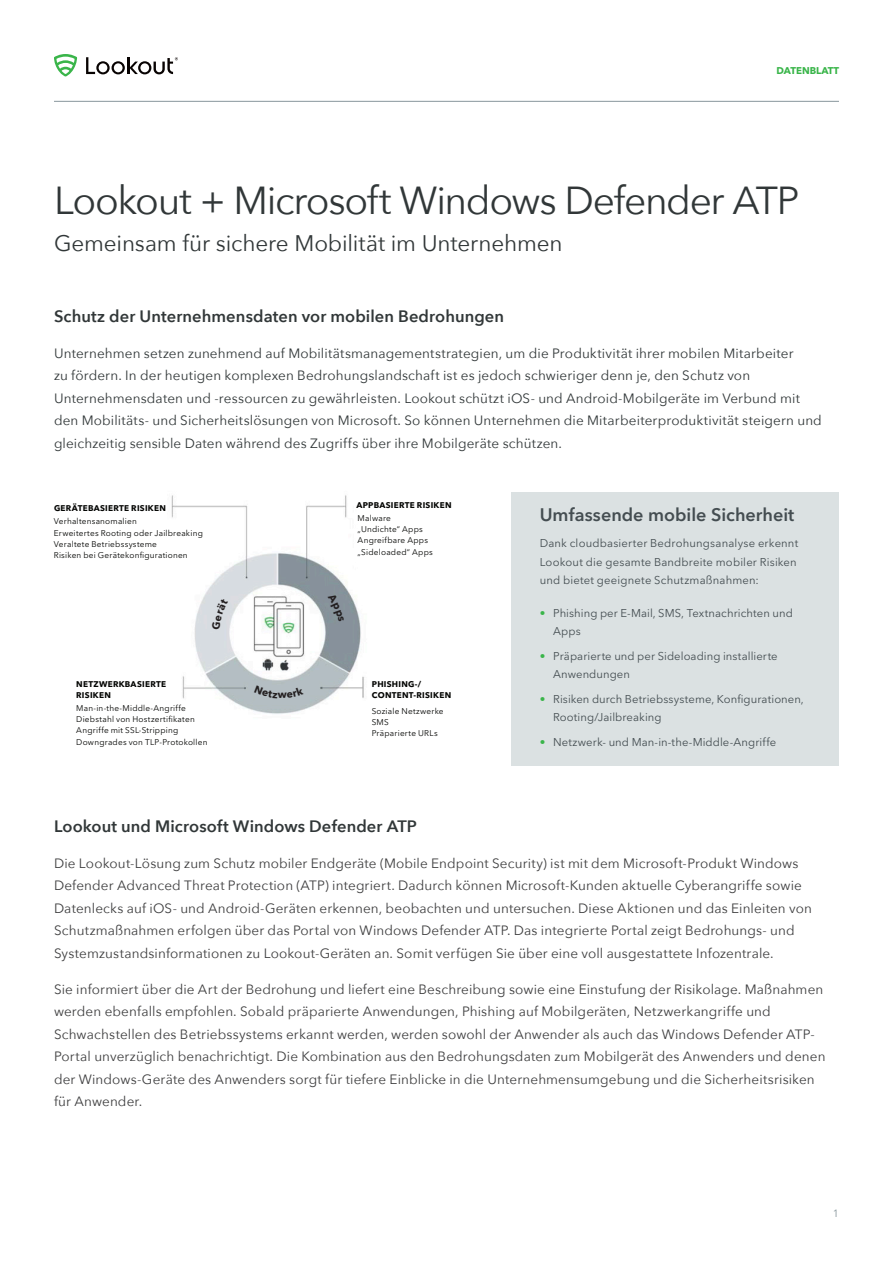
<style>
.page{position:relative;width:893px;height:1263px;background:#fff}
.page>*{position:absolute;margin:0;border:0;box-sizing:border-box;transform-origin:0 0}
.Lookout_Header{font:39px "Avenir Next";letter-spacing:-.035em;color:#313738}
.Lookout_Subhead{font:22.5px "Avenir Next";letter-spacing:-.005em;color:#313738}
.SideNote_SubHeader{font:600 18px "Avenir Next LT Pro";color:#444d51}
.Lookout_Body_Header{font:600 16.5px "Avenir Next";letter-spacing:.005em;color:#313738}
.Lookout_BodyCopy_Num{font:13.5px/22.5px "Avenir Next";letter-spacing:.01em;color:#3e3e3f}
.Lookout_BodyCopy{font:13.5px/22.5px "Avenir Next";letter-spacing:.01em;color:#313738}
.SideNote_BulletPoint{font:11.25px/18px "Avenir Next LT Pro";letter-spacing:.005em;color:#444d51}
.SideNote_BodyCopy{font:11.25px/18.8px "Avenir Next LT Pro";letter-spacing:.015em;color:#444d51}
.t1{font:10.5px "Avenir Next LT Pro";color:#88969c}
.t2{font:700 9.75px "Avenir Next LT Pro";color:#3ab54a}
.Lookout_BodyCopy_Num-2{font:8.25px "Avenir Next LT Pro";letter-spacing:.025em;color:#040503}
.Lookout_BodyCopy_Num-3{font:700 8.25px/11.2px "Avenir Next LT Pro";letter-spacing:.03em;color:#040503}
.s1{color:#3ab54a}
</style>
<div class="page">
<hr style="left:54px;top:101px;width:785px;height:1px;background:#88969c">
<svg style="left:54px;top:54px;width:23px;height:23px"></svg>
<svg style="left:86px;top:57px;width:92px;height:17px"></svg>
<div style="left:511px;top:492px;width:328px;height:274px;background:#dbe1e2"></div>
<img style="left:171px;top:495px;width:193px;height:219px">
<svg style="left:212px;top:599px;width:16px;height:30px"></svg>
<svg style="left:328px;top:593px;width:16px;height:29px"></svg>
<svg style="left:254px;top:686px;width:50px;height:12px"></svg>
<p class="t2" style="left:777px;top:64px;width:64px">DATENBLATT</p>
<p class="Lookout_Header" style="left:54px;top:167px;width:747px">Lookout + Microsoft Windows Defender ATP</p>
<p class="Lookout_Subhead" style="left:54px;top:224px;width:510px">Gemeinsam für sichere Mobilität im Unternehmen</p>
<p class="Lookout_Body_Header" style="left:54px;top:302px;width:452px">Schutz der Unternehmensdaten vor mobilen Bedrohungen</p>
<p class="Lookout_BodyCopy" style="left:54px;top:341px;width:769px">Unternehmen setzen zunehmend auf Mobilitätsmanagementstrategien, um die Produktivität ihrer mobilen Mitarbeiter<br>zu fördern. In der heutigen komplexen Bedrohungslandschaft ist es jedoch schwieriger denn je, den Schutz von Unternehmensdaten und -ressourcen zu gewährleisten. Lookout schützt iOS- und Android-Mobilgeräte im Verbund mit den Mobilitäts- und Sicherheitslösungen von Microsoft. So können Unternehmen die Mitarbeiterproduktivität steigern und gleichzeitig sensible Daten während des Zugriffs über ihre Mobilgeräte schützen.</p>
<p class="Lookout_BodyCopy_Num-3" style="left:54px;top:502px;width:113px">GERÄTEBASIERTE RISIKEN</p>
<p class="Lookout_BodyCopy_Num-3" style="left:357px;top:500px;width:96px">APPBASIERTE RISIKEN</p>
<p class="Lookout_BodyCopy_Num-2" style="left:54px;top:516px;width:84px">Verhaltensanomalien</p>
<p class="Lookout_BodyCopy_Num-2" style="left:54px;top:528px;width:151px">Erweitertes Rooting oder Jailbreaking</p>
<p class="Lookout_BodyCopy_Num-2" style="left:54px;top:539px;width:105px">Veraltete Betriebssysteme</p>
<p class="Lookout_BodyCopy_Num-2" style="left:54px;top:550px;width:135px">Risiken bei Gerätekonfigurationen</p>
<p class="Lookout_BodyCopy_Num-3" style="left:76px;top:678px;width:91px">NETZWERKBASIERTE<br>RISIKEN</p>
<p class="Lookout_BodyCopy_Num-2" style="left:76px;top:703px;width:111px">Man-in-the-Middle-Angriffe</p>
<p class="Lookout_BodyCopy_Num-2" style="left:76px;top:714px;width:120px">Diebstahl von Hostzertifikaten</p>
<p class="Lookout_BodyCopy_Num-2" style="left:76px;top:726px;width:103px">Angriffe mit SSL-Stripping</p>
<p class="Lookout_BodyCopy_Num-2" style="left:76px;top:737px;width:133px">Downgrades von TLP-Protokollen</p>
<p class="Lookout_BodyCopy_Num-2" style="left:358px;top:513px;width:35px">Malware</p>
<p class="Lookout_BodyCopy_Num-2" style="left:358px;top:524px;width:67px">„Undichte“ Apps</p>
<p class="Lookout_BodyCopy_Num-2" style="left:358px;top:535px;width:72px">Angreifbare Apps</p>
<p class="Lookout_BodyCopy_Num-2" style="left:358px;top:547px;width:77px">„Sideloaded“ Apps</p>
<p class="Lookout_BodyCopy_Num-3" style="left:372px;top:678px;width:81px">PHISHING-/<br>CONTENT-RISIKEN</p>
<p class="Lookout_BodyCopy_Num-2" style="left:372px;top:706px;width:73px">Soziale Netzwerke</p>
<p class="Lookout_BodyCopy_Num-2" style="left:372px;top:717px;width:19px">SMS</p>
<p class="Lookout_BodyCopy_Num-2" style="left:372px;top:728px;width:68px">Präparierte URLs</p>
<p class="SideNote_SubHeader" style="left:540px;top:504px;width:256px">Umfassende mobile Sicherheit</p>
<p class="SideNote_BodyCopy" style="left:540px;top:534px;width:260px">Dank cloudbasierter Bedrohungsanalyse erkennt<br>Lookout die gesamte Bandbreite mobiler Risiken und bietet geeignete Schutzmaßnahmen:</p>
<p class="SideNote_BulletPoint" style="left:553px;top:604px;width:241px;text-indent:-14px"><span class="s1">•</span> Phishing per E-Mail, SMS, Textnachrichten und<br>Apps</p>
<p class="SideNote_BulletPoint" style="left:553px;top:647px;width:226px;text-indent:-14px"><span class="s1">•</span> Präparierte und per Sideloading installierte<br>Anwendungen</p>
<p class="SideNote_BulletPoint" style="left:553px;top:690px;width:252px;text-indent:-14px"><span class="s1">•</span> Risiken durch Betriebssysteme, Konfigurationen,<br>Rooting/Jailbreaking</p>
<p class="SideNote_BulletPoint" style="left:540px;top:733px;width:238px"><span class="s1">•</span> Netzwerk- und Man-in-the-Middle-Angriffe</p>
<p class="Lookout_Body_Header" style="left:54px;top:812px;width:364px">Lookout und Microsoft Windows Defender ATP</p>
<p class="Lookout_BodyCopy_Num" style="left:54px;top:851px;width:759px">Die Lookout-Lösung zum Schutz mobiler Endgeräte (Mobile Endpoint Security) ist mit dem Microsoft-Produkt Windows Defender Advanced Threat Protection (ATP) integriert. Dadurch können Microsoft-Kunden aktuelle Cyberangriffe sowie Datenlecks auf iOS- und Android-Geräten erkennen, beobachten und untersuchen. Diese Aktionen und das Einleiten von Schutzmaßnahmen erfolgen über das Portal von Windows Defender ATP. Das integrierte Portal zeigt Bedrohungs- und Systemzustandsinformationen zu Lookout-Geräten an. Somit verfügen Sie über eine voll ausgestattete Infozentrale.</p>
<p class="Lookout_BodyCopy_Num" style="left:54px;top:977px;width:773px">Sie informiert über die Art der Bedrohung und liefert eine Beschreibung sowie eine Einstufung der Risikolage. Maßnahmen werden ebenfalls empfohlen. Sobald präparierte Anwendungen, Phishing auf Mobilgeräten, Netzwerkangriffe und Schwachstellen des Betriebssystems erkannt werden, werden sowohl der Anwender als auch das Windows Defender ATP-Portal unverzüglich benachrichtigt. Die Kombination aus den Bedrohungsdaten zum Mobilgerät des Anwenders und denen der Windows-Geräte des Anwenders sorgt für tiefere Einblicke in die Unternehmensumgebung und die Sicherheitsrisiken für Anwender.</p>
<p class="t1" style="left:833px;top:1207px;width:8px">1</p>
</div>
